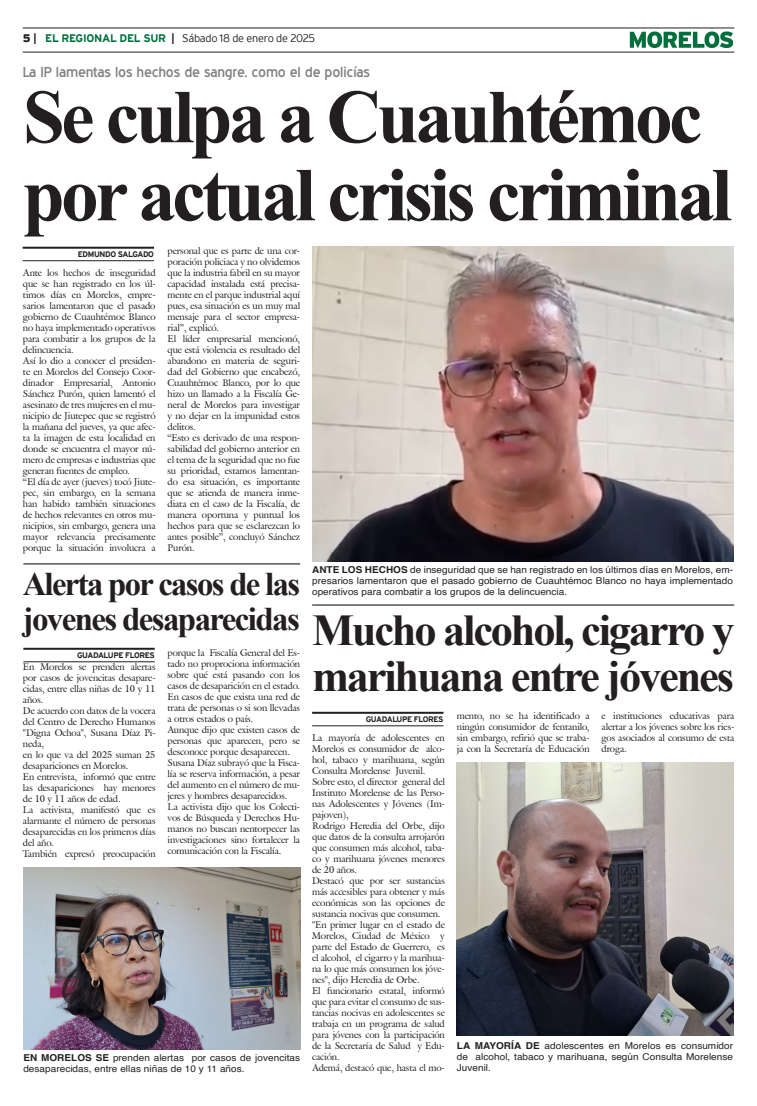
<style>
.page{position:relative;width:757px;height:1106px;background:#fff}
.page>*{position:absolute;margin:0;border:0;box-sizing:border-box;transform-origin:0 0}
.Cabeza_01{font:700 76px "Times New Roman";letter-spacing:-.05em;color:#231f20}
.Cabeza_03{font:700 44px "Times New Roman";letter-spacing:-.05em;color:#231f20}
.Cabeza_03-2{font:700 33px "Times New Roman";letter-spacing:-.05em;color:#231f20}
.Balazo_01{font:14px "Blue Highway";letter-spacing:-.015em;color:#808285;scale:1.05 1}
.t1{font:300 11px "Interstate";letter-spacing:-.025em;color:#231f20}
.t2{font:9.5px/11px "Galliard IT Cby BT";letter-spacing:-.01em;color:#231f20;text-align:justify}
.Pie_de_foto{font:9.5px/11px "Helvetica";letter-spacing:.005em;color:#231f20;text-align:justify;scale:1.05 1}
.t3{font:700 8px "Interstate";letter-spacing:-.05em;color:#231f20}
.s1{font-weight:900}
.s2{font-weight:700}
.s3{font-weight:700;color:#006f3c}
</style>
<div class="page">
<hr style="left:23px;top:28px;width:711px;height:1px;background:#231f20">
<hr style="left:23px;top:52px;width:711px;height:1px;background:#231f20">
<svg style="left:630px;top:31px;width:103px;height:17px"></svg>
<hr style="left:23px;top:247px;width:131px;height:2px;background:#231f20">
<hr style="left:23px;top:260px;width:131px;height:1px;background:#231f20">
<hr style="left:23px;top:647px;width:132px;height:2px;background:#231f20">
<hr style="left:23px;top:661px;width:132px;height:1px;background:#231f20">
<hr style="left:23px;top:563px;width:277px;height:1px;background:#000">
<hr style="left:312px;top:711px;width:131px;height:2px;background:#231f20">
<hr style="left:312px;top:725px;width:131px;height:1px;background:#231f20">
<hr style="left:312px;top:604px;width:422px;height:1px;background:#000">
<img style="left:312px;top:247px;width:421px;height:314px">
<img style="left:457px;top:763px;width:276px;height:272px">
<img style="left:23px;top:867px;width:277px;height:182px">
<p class="t1" style="left:23px;top:32px;width:294px"><span class="s1">5</span> <span class="s2">|</span> <span class="s3">EL REGIONAL DEL SUR</span> <span class="s2">|</span> Sábado 18 de enero de 2025</p>
<p class="Balazo_01" style="left:23px;top:63px;width:332px">La IP lamentas los hechos de sangre, como el de policías</p>
<p class="Cabeza_01" style="left:23px;top:62px;width:681px">Se culpa a Cuauhtémoc</p>
<p class="Cabeza_01" style="left:23px;top:140px;width:711px">por actual crisis criminal</p>
<p class="t3" style="left:78px;top:250px;width:78px">EDMUNDO SALGADO</p>
<p class="t2" style="left:168px;top:245px;width:134px">personal que es parte de una cor&shy;poración policiaca y no olvidemos que la industria fabril en su mayor capacidad instalada está precisa&shy;mente en el parque industrial aquí pues, esa situación es un muy mal mensaje para el sector empresa&shy;rial”, explicó.</p>
<p class="t2" style="left:168px;top:333px;width:134px">El líder empresarial mencionó, que está violencia es resultado del abandono en materia de seguri&shy;dad del Gobierno que encabezó, Cuauhtémoc Blanco, por lo que hizo un llamado a la Fiscalía Ge&shy;neral de Morelos para investigar y no dejar en la impunidad estos delitos.</p>
<p class="t2" style="left:168px;top:432px;width:134px">“Esto es derivado de una respon&shy;sabilidad del gobierno anterior en el tema de la seguridad que no fue su prioridad, estamos lamentan&shy;do esa situación, es importante que se atienda de manera inme&shy;diata en el caso de la Fiscalía, de manera oportuna y puntual los hechos para que se esclarezcan lo antes posible”, concluyó Sánchez Purón.</p>
<p class="t2" style="left:23px;top:267px;width:134px">Ante los hechos de inseguridad que se han registrado en los úl&shy;timos días en Morelos, empre&shy;sarios lamentaron que el pasado gobierno de Cuauhtémoc Blanco no haya implementado operativos para combatir a los grupos de la delincuencia.</p>
<p class="t2" style="left:23px;top:355px;width:134px">Así lo dio a conocer el presiden&shy;te en Morelos del Consejo Coor&shy;dinador Empresarial, Antonio Sánchez Purón, quien lamentó el asesinato de tres mujeres en el mu&shy;nicipio de Jiutepec que se registró la mañana del jueves, ya que afec&shy;ta la imagen de esta localidad en donde se encuentra el mayor nú&shy;mero de empresas e industrias que generan fuentes de empleo.</p>
<p class="t2" style="left:23px;top:476px;width:134px">“El día de ayer (jueves) tocó Jiute&shy;pec, sin embargo, en la semana han habido también situaciones de hechos relevantes en otros mu&shy;nicipios, sin embargo, genera una mayor relevancia precisamente porque la situación involucra a</p>
<p class="Cabeza_03-2" style="left:23px;top:560px;width:279px">Alerta por casos de las</p>
<p class="Cabeza_03-2" style="left:23px;top:595px;width:279px">jovenes desaparecidas</p>
<p class="t3" style="left:77px;top:651px;width:79px">GUADALUPE FLORES</p>
<p class="t2" style="left:168px;top:647px;width:134px">porque la Fiscalía General del Es&shy;tado no proprociona información sobre qué está pasando con los casos de desaparición en el estado.</p>
<p class="t2" style="left:168px;top:691px;width:134px">En casos de que exista una red de trata de personas o si son llevadas a otros estados o país.</p>
<p class="t2" style="left:168px;top:724px;width:134px">Aunque dijo que existen casos de personas que aparecen, pero se desconoce porque desaparecen.</p>
<p class="t2" style="left:168px;top:757px;width:134px">Susana Díaz subrayó que la Fisca&shy;lía se reserva información, a pesar del aumento en el número de mu&shy;jeres y hombres desaparecidos.</p>
<p class="t2" style="left:168px;top:801px;width:134px">La activista dijo que los Colecti&shy;vos de Búsqueda y Derechos Hu&shy;manos no buscan nentorpecer las investigaciones sino fortalecer la comunicación con la Fiscalía.</p>
<p class="t2" style="left:23px;top:661px;width:134px">En Morelos se prenden alertas por casos de jovencitas desapare&shy;cidas, entre ellas niñas de 10 y 11 años.</p>
<p class="t2" style="left:23px;top:705px;width:134px">De acuerdo con datos de la vocera del Centro de Derecho Humanos "Digna Ochoa", Susana Díaz Pi&shy;neda,</p>
<p class="t2" style="left:23px;top:749px;width:134px">en lo que va del 2025 suman 25 desapariciones en Morelos.</p>
<p class="t2" style="left:23px;top:771px;width:134px">En entrevista, informó que entre las desapariciones hay menores de 10 y 11 años de edad.</p>
<p class="t2" style="left:23px;top:804px;width:134px">La activista, manifestó que es alarmante el número de personas desaparecidas en los primeros días del año.</p>
<p class="t2" style="left:23px;top:848px;width:134px">También expresó preocupación</p>
<p class="Pie_de_foto" style="left:23px;top:1052px;width:265px"><span class="s2">EN MORELOS SE</span> prenden alertas por casos de jovencitas desaparecidas, entre ellas niñas de 10 y 11 años.</p>
<p class="Pie_de_foto" style="left:312px;top:564px;width:402px"><span class="s2">ANTE LOS HECHOS</span> de inseguridad que se han registrado en los últimos días en Morelos, em&shy;presarios lamentaron que el pasado gobierno de Cuauhtémoc Blanco no haya implementado operativos para combatir a los grupos de la delincuencia.</p>
<p class="Cabeza_03" style="left:312px;top:598px;width:424px">Mucho alcohol, cigarro y</p>
<p class="Cabeza_03" style="left:312px;top:644px;width:423px">marihuana entre jóvenes</p>
<p class="t3" style="left:366px;top:715px;width:79px">GUADALUPE FLORES</p>
<p class="t2" style="left:457px;top:710px;width:134px">mento, no se ha identificado a ningún consumidor de fentanilo, sin embargo, refirió que se traba&shy;ja con la Secretaría de Educación</p>
<p class="t2" style="left:601px;top:710px;width:134px">e instituciones educativas para alertar a los jóvenes sobre los ries&shy;gos asociados al consumo de esta droga.</p>
<p class="t2" style="left:312px;top:732px;width:134px">La mayoría de adolescentes en Morelos es consumidor de alco&shy;hol, tabaco y marihuana, según Consulta Morelense Juvenil.</p>
<p class="t2" style="left:312px;top:776px;width:134px">Sobre esto, el director general del Instituto Morelense de las Perso&shy;nas Adolescentes y Jóvenes (Im&shy;pajoven),</p>
<p class="t2" style="left:312px;top:820px;width:134px">Rodrigo Heredia del Orbe, dijo que datos de la consulta arrojarón que consumen más alcohol, taba&shy;co y marihuana jóvenes menores de 20 años.</p>
<p class="t2" style="left:312px;top:875px;width:134px">Destacó que por ser sustancias más accesibles para obtener y más económicas son las opciones de sustancia nocivas que consumen.</p>
<p class="t2" style="left:312px;top:919px;width:134px">"En primer lugar en el estado de Morelos, Ciudad de México y parte del Estado de Guerrero, es el alcohol, el cigarro y la marihua&shy;na lo que más consumen los jóve&shy;nes", dijo Heredia de Orbe.</p>
<p class="t2" style="left:312px;top:985px;width:134px">El funcionario estatal, informó que para evitar el consumo de sus&shy;tancias nocivas en adolescentes se trabaja en un programa de salud para jóvenes con la participación de la Secretaría de Salud y Edu&shy;cación.</p>
<p class="t2" style="left:312px;top:1062px;width:134px">Ademá, destacó que, hasta el mo-</p>
<p class="Pie_de_foto" style="left:457px;top:1040px;width:265px"><span class="s2">LA MAYORÍA DE</span> adolescentes en Morelos es consumidor de alcohol, tabaco y marihuana, según Consulta Morelense Juvenil.</p>
</div>
